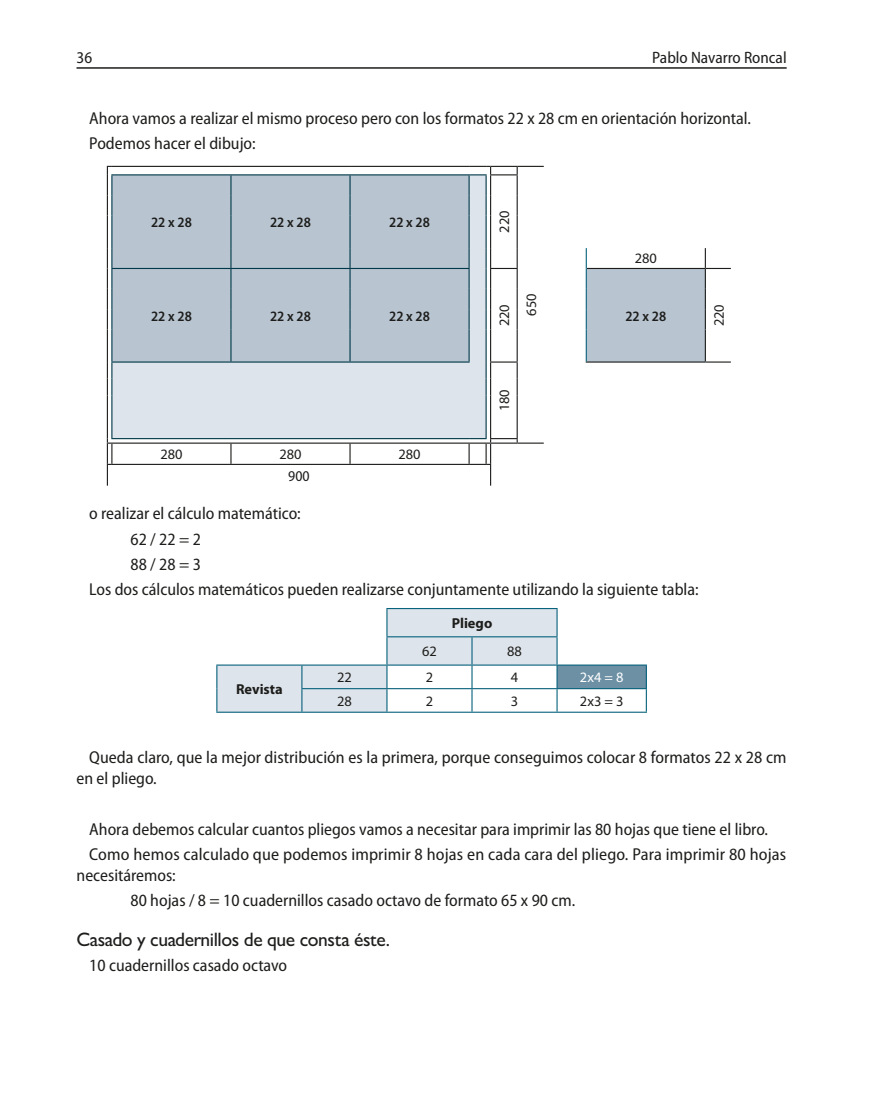
<style>
.page{position:relative;width:893px;height:1106px;background:#fff}
.page>*{position:absolute;margin:0;border:0;box-sizing:border-box;transform-origin:0 0}
._12_Cap_3{font:500 19.5px "Gill Sans MT Pro";color:#1d1d1b}
._20_C_Texto_-_1_col{font:semi-condensed 17.25px/21px "Myriad Pro";color:#1d1d1b}
.t1{font:semi-condensed 16.5px "Myriad Pro";color:#1d1d1b}
._40_Cuadro_Der{font:semi-condensed 15px "Myriad Pro";color:#1d1d1b}
._40_Cuadro_Centro{font:14.4px "Myriad Pro";color:#1d1d1b}
._40_Cuadro_Centro-2{font:600 semi-condensed 14.4px "Myriad Pro";color:#1d1d1b}
._40_Cuadro_Centro-3{font:700 14.4px "Myriad Pro";color:#1d1d1b}
._40_Cuadro_Centro-4{font:14.4px "Myriad Pro";color:#fff}
</style>
<div class="page">
<hr style="left:77px;top:67px;width:710px;height:2px;background:#1d1d1b">
<svg style="left:491px;top:215px;width:214px;height:147px"></svg>
<svg style="left:112px;top:175px;width:374px;height:263px;background:#c2cdd7"></svg>
<hr style="left:587px;top:268px;width:118px;height:1px;background:#1d1d1b">
<hr style="left:586px;top:361px;width:119px;height:1px;background:#1d1d1b">
<svg style="left:705px;top:361px;width:26px;height:1px"></svg>
<hr style="left:517px;top:215px;width:1px;height:33px;background:#1d1d1b">
<hr style="left:517px;top:329px;width:1px;height:32px;background:#1d1d1b">
<svg style="left:586px;top:248px;width:1px;height:81px"></svg>
<hr style="left:586px;top:329px;width:1px;height:32px;background:#09637d">
<svg style="left:705px;top:248px;width:26px;height:81px"></svg>
<hr style="left:705px;top:329px;width:1px;height:32px;background:#1d1d1b">
<hr style="left:230px;top:443px;width:2px;height:21px;background:#1d1d1b">
<hr style="left:349px;top:443px;width:2px;height:21px;background:#1d1d1b">
<hr style="left:468px;top:443px;width:2px;height:21px;background:#1d1d1b">
<hr style="left:112px;top:166px;width:119px;height:1px;background:#1d1d1b">
<hr style="left:231px;top:166px;width:119px;height:1px;background:#1d1d1b">
<hr style="left:350px;top:166px;width:119px;height:1px;background:#1d1d1b">
<hr style="left:107px;top:215px;width:1px;height:33px;background:#1d1d1b">
<hr style="left:107px;top:329px;width:1px;height:33px;background:#1d1d1b">
<hr style="left:490px;top:215px;width:1px;height:33px;background:#1d1d1b">
<hr style="left:490px;top:329px;width:1px;height:32px;background:#1d1d1b">
<hr style="left:112px;top:442px;width:119px;height:1px;background:#1d1d1b">
<hr style="left:231px;top:442px;width:119px;height:1px;background:#1d1d1b">
<hr style="left:350px;top:442px;width:119px;height:1px;background:#1d1d1b">
<hr style="left:111px;top:174px;width:120px;height:1px;background:#003848">
<svg style="left:107px;top:166px;width:5px;height:49px"></svg>
<hr style="left:111px;top:215px;width:1px;height:33px;background:#003848">
<hr style="left:111px;top:268px;width:120px;height:1px;background:#003848">
<svg style="left:107px;top:248px;width:5px;height:81px"></svg>
<hr style="left:111px;top:329px;width:1px;height:32px;background:#003848">
<hr style="left:111px;top:361px;width:120px;height:1px;background:#003848">
<hr style="left:111px;top:438px;width:120px;height:1px;background:#003848">
<hr style="left:231px;top:438px;width:119px;height:1px;background:#003848">
<hr style="left:350px;top:438px;width:119px;height:1px;background:#003848">
<hr style="left:231px;top:174px;width:119px;height:1px;background:#003848">
<hr style="left:230px;top:175px;width:2px;height:20px;background:#003848">
<hr style="left:350px;top:174px;width:119px;height:1px;background:#003848">
<hr style="left:349px;top:175px;width:2px;height:20px;background:#003848">
<hr style="left:468px;top:175px;width:2px;height:20px;background:#003848">
<hr style="left:230px;top:195px;width:2px;height:20px;background:#003848">
<hr style="left:349px;top:195px;width:2px;height:20px;background:#003848">
<hr style="left:468px;top:195px;width:2px;height:20px;background:#003848">
<svg style="left:469px;top:166px;width:75px;height:49px"></svg>
<hr style="left:230px;top:215px;width:2px;height:33px;background:#003848">
<hr style="left:349px;top:215px;width:2px;height:33px;background:#003848">
<hr style="left:468px;top:215px;width:2px;height:33px;background:#003848">
<hr style="left:486px;top:215px;width:1px;height:33px;background:#003848">
<hr style="left:230px;top:248px;width:2px;height:20px;background:#003848">
<hr style="left:349px;top:248px;width:2px;height:20px;background:#003848">
<hr style="left:468px;top:248px;width:2px;height:20px;background:#003848">
<hr style="left:231px;top:268px;width:119px;height:1px;background:#003848">
<hr style="left:230px;top:269px;width:2px;height:20px;background:#003848">
<hr style="left:350px;top:268px;width:120px;height:1px;background:#003848">
<hr style="left:349px;top:269px;width:2px;height:20px;background:#003848">
<hr style="left:468px;top:269px;width:2px;height:20px;background:#003848">
<hr style="left:230px;top:289px;width:2px;height:20px;background:#003848">
<hr style="left:349px;top:289px;width:2px;height:20px;background:#003848">
<hr style="left:468px;top:289px;width:2px;height:20px;background:#003848">
<hr style="left:230px;top:309px;width:2px;height:20px;background:#003848">
<hr style="left:349px;top:309px;width:2px;height:20px;background:#003848">
<hr style="left:468px;top:309px;width:2px;height:20px;background:#003848">
<svg style="left:486px;top:248px;width:32px;height:81px"></svg>
<hr style="left:230px;top:329px;width:2px;height:32px;background:#003848">
<hr style="left:349px;top:329px;width:2px;height:32px;background:#003848">
<hr style="left:468px;top:329px;width:2px;height:32px;background:#003848">
<hr style="left:486px;top:329px;width:1px;height:33px;background:#003848">
<hr style="left:231px;top:361px;width:119px;height:1px;background:#003848">
<hr style="left:350px;top:361px;width:120px;height:1px;background:#003848">
<svg style="left:107px;top:362px;width:5px;height:123px"></svg>
<hr style="left:112px;top:464px;width:119px;height:1px;background:#1d1d1b">
<hr style="left:231px;top:464px;width:119px;height:1px;background:#1d1d1b">
<hr style="left:350px;top:464px;width:119px;height:1px;background:#1d1d1b">
<svg style="left:469px;top:361px;width:75px;height:124px"></svg>
<div style="left:557px;top:665px;width:89px;height:23px;background:#6d90a5"></div>
<hr style="left:472px;top:636px;width:86px;height:1px;background:#09637d">
<hr style="left:557px;top:664px;width:90px;height:1px;background:#09637d">
<hr style="left:556px;top:665px;width:2px;height:23px;background:#09637d">
<hr style="left:557px;top:688px;width:90px;height:1px;background:#09637d">
<hr style="left:556px;top:689px;width:2px;height:22px;background:#09637d">
<svg style="left:646px;top:665px;width:1px;height:46px"></svg>
<hr style="left:557px;top:711px;width:90px;height:1px;background:#09637d">
<hr style="left:472px;top:608px;width:86px;height:1px;background:#09637d">
<hr style="left:556px;top:609px;width:2px;height:27px;background:#09637d">
<hr style="left:556px;top:637px;width:2px;height:27px;background:#09637d">
<svg style="left:216px;top:608px;width:341px;height:104px"></svg>
<hr style="left:216px;top:711px;width:86px;height:1px;background:#09637d">
<hr style="left:302px;top:711px;width:85px;height:1px;background:#09637d">
<p class="t1" style="left:77px;top:47px;width:17px">36</p>
<p class="t1" style="left:652px;top:47px;width:136px">Pablo Navarro Roncal</p>
<p class="_20_C_Texto_-_1_col" style="left:89px;top:107px;width:663px">Ahora vamos a realizar el mismo proceso pero con los formatos 22 x 28 cm en orientación horizontal.</p>
<p class="_20_C_Texto_-_1_col" style="left:89px;top:132px;width:168px">Podemos hacer el dibujo:</p>
<p class="_40_Cuadro_Centro-2" style="left:151px;top:213px;width:42px">22 x 28</p>
<p class="_40_Cuadro_Centro-2" style="left:270px;top:213px;width:42px">22 x 28</p>
<p class="_40_Cuadro_Centro-2" style="left:389px;top:213px;width:42px">22 x 28</p>
<p class="_40_Cuadro_Centro" style="left:496px;top:233px;width:24px;rotate:-90deg">220</p>
<p class="_40_Cuadro_Centro" style="left:635px;top:250px;width:24px">280</p>
<p class="_40_Cuadro_Centro" style="left:522px;top:316px;width:24px;rotate:-90deg">650</p>
<p class="_40_Cuadro_Centro-2" style="left:151px;top:307px;width:42px">22 x 28</p>
<p class="_40_Cuadro_Centro-2" style="left:270px;top:307px;width:42px">22 x 28</p>
<p class="_40_Cuadro_Centro-2" style="left:389px;top:307px;width:42px">22 x 28</p>
<p class="_40_Cuadro_Centro" style="left:496px;top:326px;width:24px;rotate:-90deg">220</p>
<p class="_40_Cuadro_Centro-2" style="left:625px;top:307px;width:42px">22 x 28</p>
<p class="_40_Cuadro_Centro" style="left:710px;top:326px;width:24px;rotate:-90deg">220</p>
<p class="_40_Cuadro_Centro" style="left:496px;top:411px;width:24px;rotate:-90deg">180</p>
<p class="_40_Cuadro_Centro" style="left:160px;top:445px;width:24px">280</p>
<p class="_40_Cuadro_Centro" style="left:279px;top:445px;width:24px">280</p>
<p class="_40_Cuadro_Centro" style="left:398px;top:445px;width:24px">280</p>
<p class="_40_Cuadro_Der" style="left:288px;top:467px;width:23px">900</p>
<p class="_20_C_Texto_-_1_col" style="left:89px;top:503px;width:213px">o realizar el cálculo matemático:</p>
<p class="_20_C_Texto_-_1_col" style="left:131px;top:528px;width:72px">62 / 22 = 2</p>
<p class="_20_C_Texto_-_1_col" style="left:131px;top:553px;width:72px">88 / 28 = 3</p>
<p class="_20_C_Texto_-_1_col" style="left:89px;top:578px;width:611px">Los dos cálculos matemáticos pueden realizarse conjuntamente utilizando la siguiente tabla:</p>
<p class="_40_Cuadro_Centro-3" style="left:452px;top:614px;width:42px">Pliego</p>
<p class="_40_Cuadro_Centro" style="left:422px;top:642px;width:16px">62</p>
<p class="_40_Cuadro_Centro" style="left:507px;top:642px;width:16px">88</p>
<p class="_40_Cuadro_Centro-3" style="left:236px;top:680px;width:48px">Revista</p>
<p class="_40_Cuadro_Centro" style="left:337px;top:668px;width:16px">22</p>
<p class="_40_Cuadro_Centro" style="left:426px;top:668px;width:9px">2</p>
<p class="_40_Cuadro_Centro" style="left:511px;top:668px;width:9px">4</p>
<p class="_40_Cuadro_Centro-4" style="left:580px;top:668px;width:45px">2x4 = 8</p>
<p class="_40_Cuadro_Centro" style="left:337px;top:692px;width:16px">28</p>
<p class="_40_Cuadro_Centro" style="left:426px;top:692px;width:9px">2</p>
<p class="_40_Cuadro_Centro" style="left:511px;top:692px;width:9px">3</p>
<p class="_40_Cuadro_Centro" style="left:580px;top:692px;width:45px">2x3 = 3</p>
<p class="_20_C_Texto_-_1_col" style="left:77px;top:746px;width:712px;text-indent:13px">Queda claro, que la mejor distribución es la primera, porque conseguimos colocar 8 formatos 22 x 28 cm en el pliego.</p>
<p class="_20_C_Texto_-_1_col" style="left:89px;top:818px;width:680px">Ahora debemos calcular cuantos pliegos vamos a necesitar para imprimir las 80 hojas que tiene el libro.</p>
<p class="_20_C_Texto_-_1_col" style="left:77px;top:843px;width:711px;text-indent:13px">Como hemos calculado que podemos imprimir 8 hojas en cada cara del pliego. Para imprimir 80 hojas necesitáremos:</p>
<p class="_20_C_Texto_-_1_col" style="left:131px;top:889px;width:446px">80 hojas / 8 = 10 cuadernillos casado octavo de formato 65 x 90 cm.</p>
<p class="_12_Cap_3" style="left:77px;top:927px;width:315px">Casado y cuadernillos de que consta éste.</p>
<p class="_20_C_Texto_-_1_col" style="left:89px;top:954px;width:199px">10 cuadernillos casado octavo</p>
</div>
